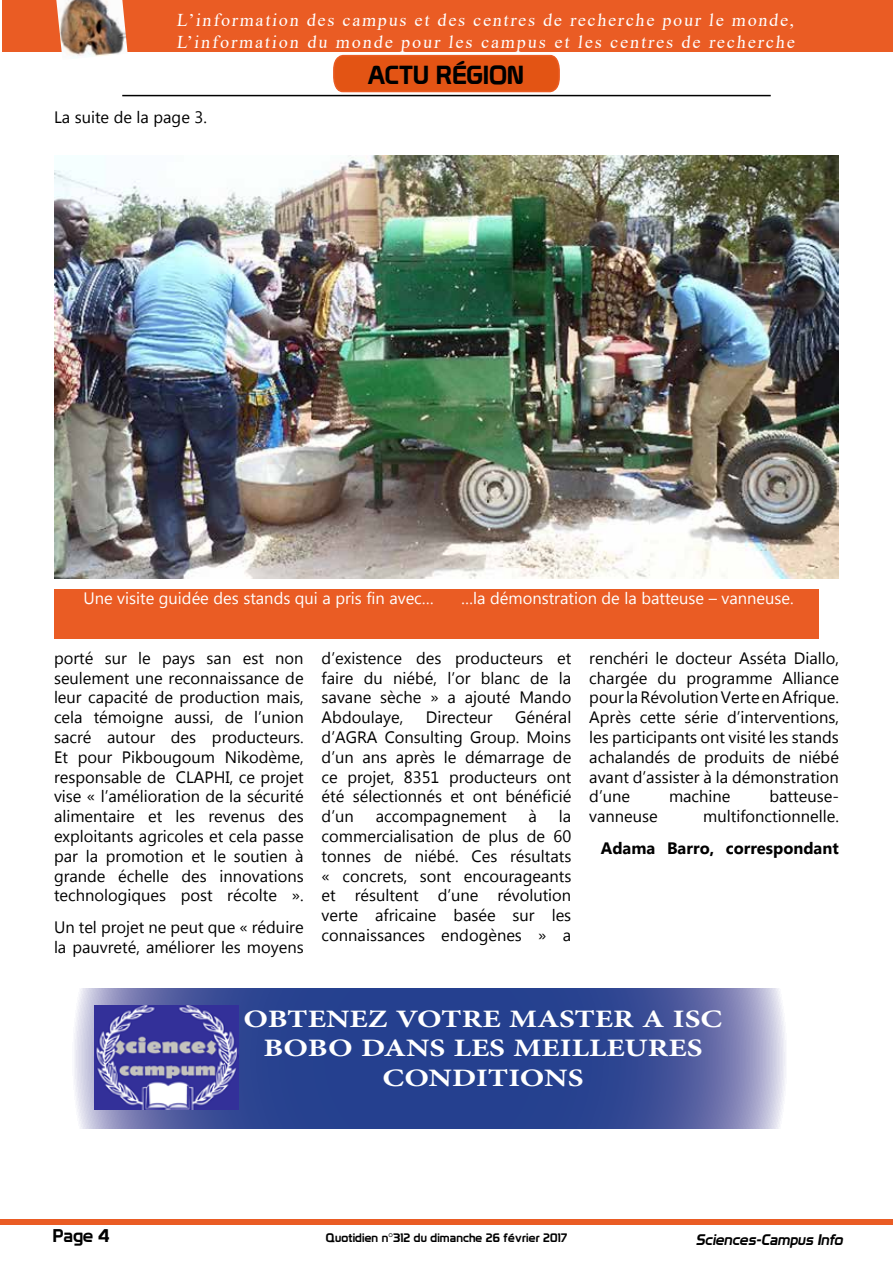
<style>
.page{position:relative;width:893px;height:1263px;background:#fff}
.page>*{position:absolute;margin:0;border:0;box-sizing:border-box;transform-origin:0 0}
.t1{font:700 35.1px/30px "Adobe Arabic";color:#fff;text-align:center;scale:1.22 1}
.t2{font:25.5px "Prototype";color:#000}
.t3{font:18px/21.6px "Times New Roman";letter-spacing:.105em;color:#fff}
.t4{font:18px "Prototype";color:#000}
.t5{font:16.5px/19.8px "Myanmar Text";color:#000;text-align:justify}
.t6{font:16.5px "Myanmar Text";color:#fff}
.t7{font:700 16.5px "Myanmar Text";color:#000}
.t8{font:italic 15px "Prototype";color:#000}
.t9{font:12px "Prototype";letter-spacing:.01em;color:#000}
</style>
<div class="page">
<div style="left:1px;top:1219px;width:892px;height:6px;background:#ea5c24"></div>
<hr style="left:122px;top:95px;width:649px;height:1px;background:#000">
<div style="left:2px;top:0;width:891px;height:51px;background:#ea5c24"></div>
<img style="left:56px;top:0;width:72px;height:58px">
<svg style="left:333px;top:54px;width:227px;height:39px;background:#e55e22"></svg>
<svg style="left:74px;top:989px;width:712px;height:139px;background:#43579c"></svg>
<img style="left:94px;top:1005px;width:144px;height:105px">
<img style="left:54px;top:155px;width:785px;height:423px">
<div style="left:54px;top:589px;width:765px;height:50px;background:#ea5c24"></div>
<p class="t3" style="left:176px;top:9px;width:622px">L’information des campus et des centres de recherche pour le monde,<br>L’information du monde pour les campus et les centres de recherche</p>
<p class="t5" style="left:54px;top:108px;width:154px">La suite de la page 3.</p>
<h2 class="t2" style="left:367px;top:60px;width:158px">ACTU RÉGION</h2>
<p class="t6" style="left:83px;top:588px;width:352px">Une visite guidée des stands qui a pris fin avec…</p>
<p class="t6" style="left:461px;top:588px;width:334px">…la démonstration de la batteuse – vanneuse.</p>
<p class="t5" style="left:54px;top:648px;width:251px">porté sur le pays san est non seulement une reconnaissance de leur capacité de production mais, cela témoigne aussi, de l’union sacré autour des producteurs.<br>Et pour Pikbougoum Nikodème, responsable de CLAPHI, ce projet vise « l’amélioration de la sécurité alimentaire et les revenus des exploitants agricoles et cela passe par la promotion et le soutien à grande échelle des innovations technologiques post récolte ».</p>
<p class="t5" style="left:54px;top:918px;width:251px">Un tel projet ne peut que « réduire la pauvreté, améliorer les moyens</p>
<p class="t5" style="left:322px;top:648px;width:251px">d’existence des producteurs et faire du niébé, l’or blanc de la savane sèche » a ajouté Mando Abdoulaye,</p>
<p class="t5" style="left:322px;top:708px;width:251px;text-indent:194px">Général d’AGRA Consulting Group. Moins d’un ans après le démarrage de ce projet, 8351 producteurs ont été sélectionnés et ont bénéficié d’un</p>
<p class="t5" style="left:426px;top:708px;width:68px">Directeur</p>
<p class="t5" style="left:376px;top:807px;width:133px">accompagnement</p>
<p class="t5" style="left:529px;top:807px;width:10px">à</p>
<p class="t5" style="left:322px;top:807px;width:251px;text-indent:237px">la commercialisation de plus de 60 tonnes de niébé. Ces résultats « concrets, sont encourageants et résultent d’une révolution verte africaine basée sur les connaissances endogènes » a</p>
<p class="t5" style="left:589px;top:648px;width:251px">renchéri le docteur Asséta Diallo, chargée du programme Alliance pour la Révolution Verte en Afrique.<br>Après cette série d’interventions, les participants ont visité les stands achalandés de produits de niébé avant d’assister à la démonstration d’une</p>
<p class="t5" style="left:669px;top:787px;width:63px">machine</p>
<p class="t5" style="left:769px;top:787px;width:71px">batteuse-</p>
<p class="t5" style="left:589px;top:807px;width:70px">vanneuse</p>
<p class="t5" style="left:703px;top:807px;width:137px">multifonctionnelle.</p>
<p class="t7" style="left:601px;top:839px;width:240px">Adama Barro, correspondant</p>
<h1 class="t1" style="left:243px;top:999px;width:394px">OBTENEZ VOTRE MASTER A ISC<br>BOBO DANS LES MEILLEURES<br>CONDITIONS</h1>
<p class="t4" style="left:53px;top:1225px;width:58px">Page 4</p>
<p class="t9" style="left:326px;top:1230px;width:243px">Quotidien n°312 du dimanche 26 février 2017</p>
<p class="t8" style="left:696px;top:1231px;width:152px">Sciences-Campus Info</p>
</div>
